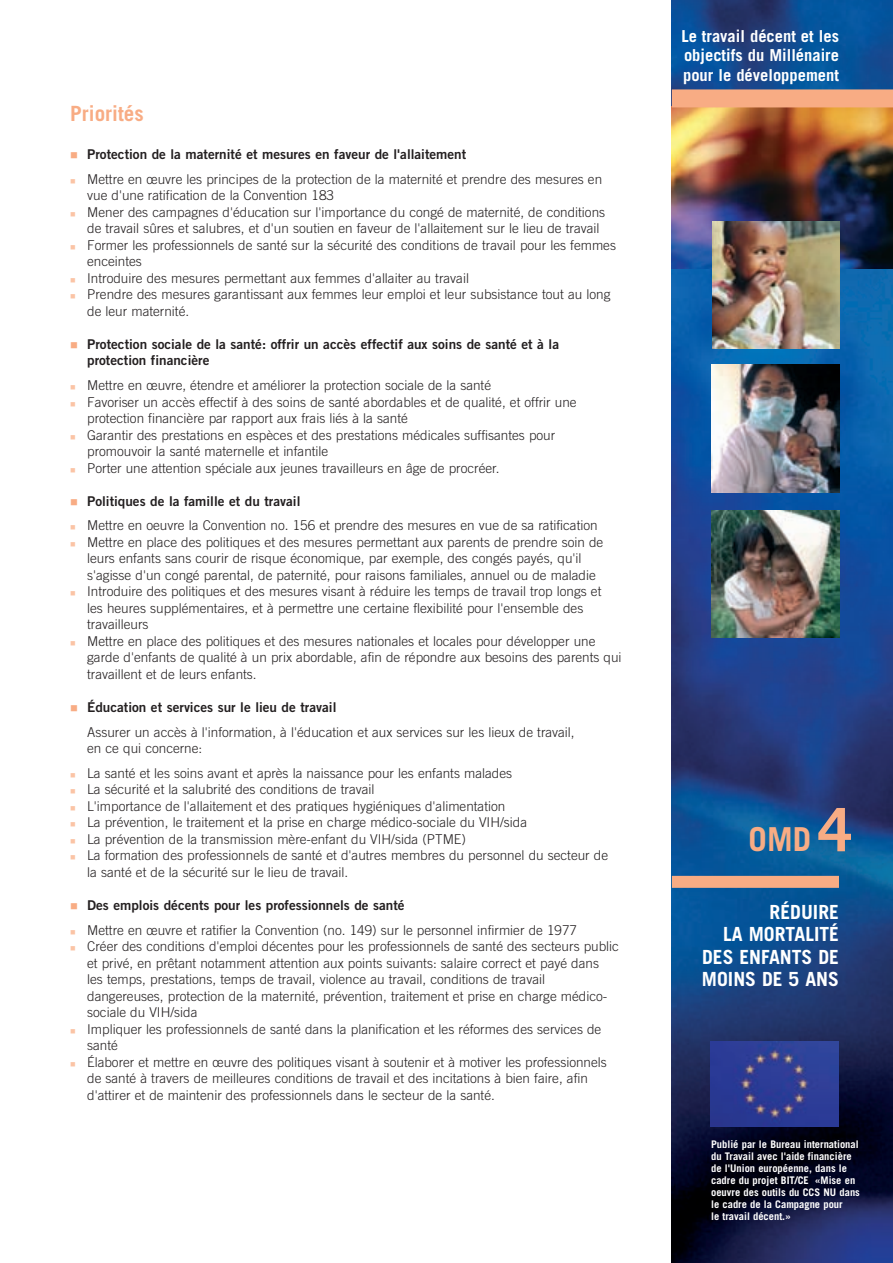
<style>
.page{position:relative;width:893px;height:1263px;background:#fff}
.page>*{position:absolute;margin:0;border:0;box-sizing:border-box;transform-origin:0 0}
.t1{font:700 33px "Trade Gothic";color:#f8ac84}
.t2{font:700 21px "Trade Gothic";color:#f8ac84}
.t3{font:700 19.5px/22.5px "Trade Gothic";color:#fff;text-align:right}
.t4{font:700 16.5px/19.5px "Trade Gothic";color:#fff;text-align:justify}
.t5{font:300 13.5px/16.5px "Trade Gothic";color:#231f20}
.t6{font:13.5px/16.5px "Trade Gothic Bold Two";color:#231f20}
.t7{font:700 10.5px/12px "Trade Gothic";color:#fff}
.s1{color:#f8ac84}
.s2{color:#fbc4a5}
.s3{font-size:60px}
</style>
<div class="page">
<svg style="left:672px;top:0;width:221px;height:1263px;background:#133e7b"></svg>
<img style="left:672px;top:107px;width:221px;height:161px">
<div style="left:672px;top:876px;width:167px;height:12px;background:#f8ac84"></div>
<img style="left:712px;top:221px;width:128px;height:128px">
<img style="left:712px;top:510px;width:127px;height:128px">
<img style="left:712px;top:364px;width:127px;height:128px">
<div style="left:672px;top:89px;width:221px;height:18px;background:#f8ac84"></div>
<img style="left:710px;top:1042px;width:128px;height:84px">
<h2 class="t2" style="left:70px;top:106px;width:75px">Priorités</h2>
<p class="t6" style="left:70px;top:147px;width:398px"><span class="s1">■</span> Protection de la maternité et mesures en faveur de l'allaitement</p>
<p class="t5" style="left:87px;top:172px;width:516px;text-indent:-17px"><span class="s2">■</span> Mettre en œuvre les principes de la protection de la maternité et prendre des mesures en vue d'une ratification de la Convention 183</p>
<p class="t5" style="left:87px;top:205px;width:519px;text-indent:-17px"><span class="s2">■</span> Mener des campagnes d'éducation sur l'importance du congé de maternité, de conditions de travail sûres et salubres, et d'un soutien en faveur de l'allaitement sur le lieu de travail</p>
<p class="t5" style="left:87px;top:238px;width:530px;text-indent:-17px"><span class="s2">■</span> Former les professionnels de santé sur la sécurité des conditions de travail pour les femmes enceintes</p>
<p class="t5" style="left:70px;top:271px;width:400px"><span class="s2">■</span> Introduire des mesures permettant aux femmes d'allaiter au travail</p>
<p class="t5" style="left:87px;top:287px;width:525px;text-indent:-17px"><span class="s2">■</span> Prendre des mesures garantissant aux femmes leur emploi et leur subsistance tout au long de leur maternité.</p>
<p class="t6" style="left:87px;top:337px;width:473px;text-indent:-17px"><span class="s1">■</span> Protection sociale de la santé: offrir un accès effectif aux soins de santé et à la protection financière</p>
<p class="t5" style="left:70px;top:378px;width:422px"><span class="s2">■</span> Mettre en œuvre, étendre et améliorer la protection sociale de la santé</p>
<p class="t5" style="left:87px;top:395px;width:491px;text-indent:-17px"><span class="s2">■</span> Favoriser un accès effectif à des soins de santé abordables et de qualité, et offrir une protection financière par rapport aux frais liés à la santé</p>
<p class="t5" style="left:87px;top:428px;width:470px;text-indent:-17px"><span class="s2">■</span> Garantir des prestations en espèces et des prestations médicales suffisantes pour promouvoir la santé maternelle et infantile</p>
<p class="t5" style="left:70px;top:461px;width:431px"><span class="s2">■</span> Porter une attention spéciale aux jeunes travailleurs en âge de procréer.</p>
<p class="t6" style="left:70px;top:494px;width:232px"><span class="s1">■</span> Politiques de la famille et du travail</p>
<p class="t5" style="left:70px;top:518px;width:529px"><span class="s2">■</span> Mettre en oeuvre la Convention no. 156 et prendre des mesures en vue de sa ratification</p>
<p class="t5" style="left:87px;top:535px;width:518px;text-indent:-17px"><span class="s2">■</span> Mettre en place des politiques et des mesures permettant aux parents de prendre soin de leurs enfants sans courir de risque économique, par exemple, des congés payés, qu'il s'agisse d'un congé parental, de paternité, pour raisons familiales, annuel ou de maladie</p>
<p class="t5" style="left:87px;top:584px;width:516px;text-indent:-17px"><span class="s2">■</span> Introduire des politiques et des mesures visant à réduire les temps de travail trop longs et les heures supplémentaires, et à permettre une certaine flexibilité pour l'ensemble des travailleurs</p>
<p class="t5" style="left:87px;top:634px;width:536px;text-indent:-17px"><span class="s2">■</span> Mettre en place des politiques et des mesures nationales et locales pour développer une garde d'enfants de qualité à un prix abordable, afin de répondre aux besoins des parents qui travaillent et de leurs enfants.</p>
<p class="t6" style="left:70px;top:700px;width:268px"><span class="s1">■</span> Éducation et services sur le lieu de travail</p>
<p class="t5" style="left:87px;top:725px;width:489px">Assurer un accès à l'information, à l'éducation et aux services sur les lieux de travail, en ce qui concerne:</p>
<p class="t5" style="left:70px;top:766px;width:443px"><span class="s2">■</span> La santé et les soins avant et après la naissance pour les enfants malades</p>
<p class="t5" style="left:70px;top:782px;width:306px"><span class="s2">■</span> La sécurité et la salubrité des conditions de travail</p>
<p class="t5" style="left:70px;top:799px;width:437px"><span class="s2">■</span> L'importance de l'allaitement et des pratiques hygiéniques d'alimentation</p>
<p class="t5" style="left:70px;top:815px;width:458px"><span class="s2">■</span> La prévention, le traitement et la prise en charge médico-sociale du VIH/sida</p>
<p class="t5" style="left:70px;top:832px;width:397px"><span class="s2">■</span> La prévention de la transmission mère-enfant du VIH/sida (PTME)</p>
<p class="t5" style="left:87px;top:848px;width:522px;text-indent:-17px"><span class="s2">■</span> La formation des professionnels de santé et d'autres membres du personnel du secteur de la santé et de la sécurité sur le lieu de travail.</p>
<p class="t6" style="left:70px;top:898px;width:336px"><span class="s1">■</span> Des emplois décents pour les professionnels de santé</p>
<p class="t5" style="left:70px;top:923px;width:508px"><span class="s2">■</span> Mettre en œuvre et ratifier la Convention (no. 149) sur le personnel infirmier de 1977</p>
<p class="t5" style="left:87px;top:939px;width:533px;text-indent:-17px"><span class="s2">■</span> Créer des conditions d'emploi décentes pour les professionnels de santé des secteurs public et privé, en prêtant notamment attention aux points suivants: salaire correct et payé dans<br>les temps, prestations, temps de travail, violence au travail, conditions de travail dangereuses, protection de la maternité, prévention, traitement et prise en charge médico&shy;sociale du VIH/sida</p>
<p class="t5" style="left:87px;top:1022px;width:516px;text-indent:-17px"><span class="s2">■</span> Impliquer les professionnels de santé dans la planification et les réformes des services de santé</p>
<p class="t5" style="left:87px;top:1055px;width:521px;text-indent:-17px"><span class="s2">■</span> Élaborer et mettre en œuvre des politiques visant à soutenir et à motiver les professionnels de santé à travers de meilleures conditions de travail et des incitations à bien faire, afin d'attirer et de maintenir des professionnels dans le secteur de la santé.</p>
<p class="t4" style="left:681px;top:28px;width:159px">Le travail décent et les objectifs du Millénaire pour le développement</p>
<h1 class="t1" style="left:749px;top:827px;width:105px">OMD <span class="s3">4</span></h1>
<h3 class="t3" style="left:702px;top:902px;width:139px">RÉDUIRE<br>LA MORTALITÉ<br>DES ENFANTS DE<br>MOINS DE 5 ANS</h3>
<p class="t7" style="left:711px;top:1139px;width:150px">Publié par le Bureau international du Travail avec l'aide financière de l'Union européenne, dans le cadre du projet BIT/CE «Mise en oeuvre des outils du CCS NU dans le cadre de la Campagne pour<br>le travail décent.»</p>
</div>
